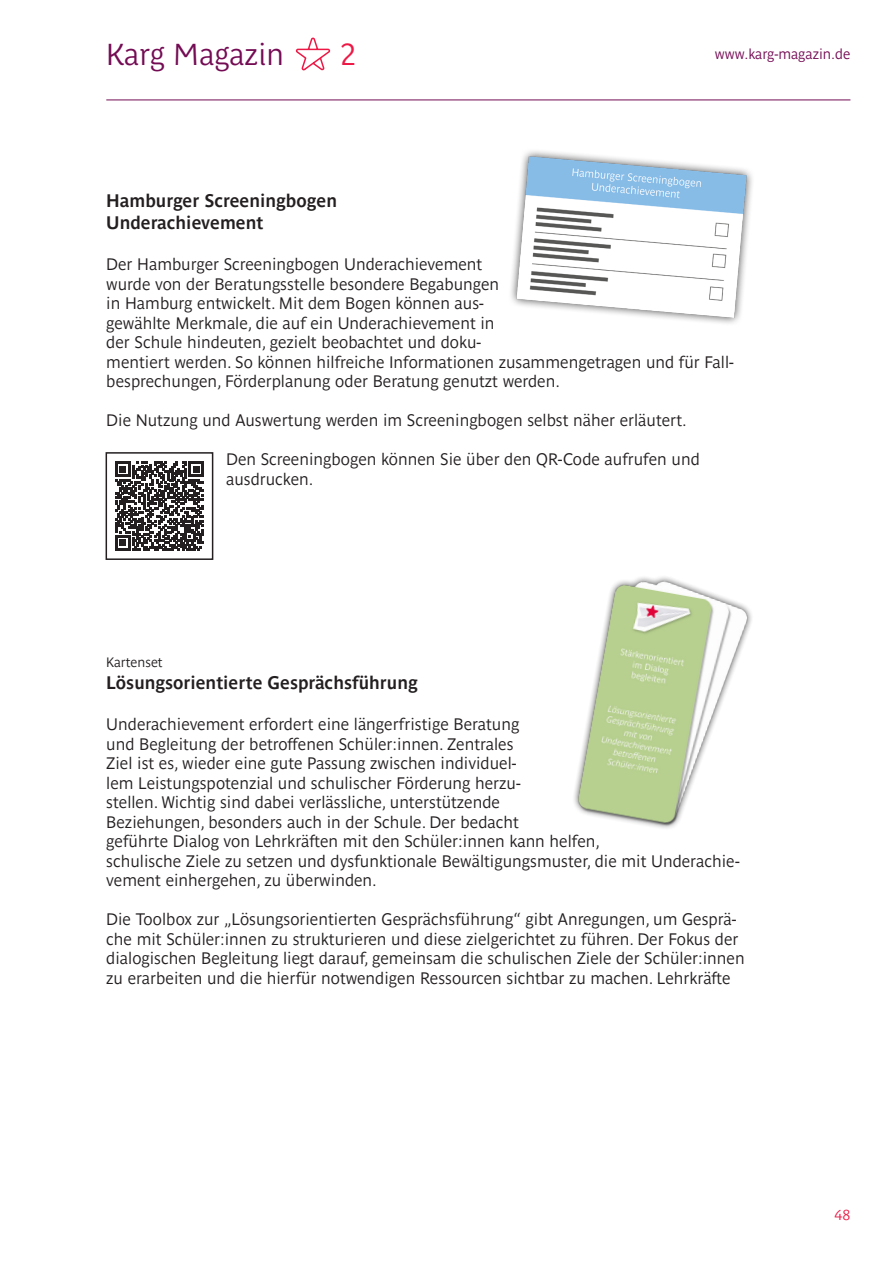
<style>
.page{position:relative;width:893px;height:1263px;background:#fff}
.page>*{position:absolute;margin:0;border:0;box-sizing:border-box;transform-origin:0 0}
.t1{font:30px "Parisine Plus Pro Gris";color:#740c54}
.t2{font:30px "Parisine Plus Pro Gris";color:#ed1845}
.Vorspann{font:700 18px/21.8px "Parisine Pro Gr";color:#231f20}
.Fließtext{font:16.5px/19.5px "Parisine Pro Gr";color:#231f20}
.t3{font:14.25px "Parisine Pro Gr";color:#740c54}
.t4{font:14.25px "Parisine Plus Pro Gris";color:#ed1845}
.Vorspann-2{font:13.5px "Parisine Pro Gr";color:#231f20}
</style>
<div class="page">
<svg style="left:295px;top:37px;width:36px;height:34px"></svg>
<hr style="left:106px;top:100px;width:744px;height:1px;background:#740c54">
<svg style="left:115px;top:462px;width:89px;height:88px"></svg>
<div style="left:106px;top:452px;width:107px;height:108px;border:2px solid #231f20"></div>
<img style="left:511px;top:151px;width:241px;height:173px">
<img style="left:574px;top:577px;width:178px;height:252px">
<h1 class="t1" style="left:106px;top:32px;width:179px">Karg Magazin</h1>
<h1 class="t2" style="left:340px;top:32px;width:18px">2</h1>
<p class="t3" style="left:715px;top:44px;width:137px">www.karg-magazin.de</p>
<p class="Vorspann" style="left:106px;top:188px;width:232px">Hamburger Screeningbogen<br>Underachievement</p>
<p class="Fließtext" style="left:106px;top:253px;width:629px">Der Hamburger Screeningbogen Underachievement<br>wurde von der Beratungsstelle besondere Begabungen<br>in Hamburg entwickelt. Mit dem Bogen können aus-<br>gewählte Merkmale, die auf ein Underachievement in<br>der Schule hindeuten, gezielt beobachtet und doku-<br>mentiert werden. So können hilfreiche Informationen zusammengetragen und für Fall&shy;besprechungen, Förderplanung oder Beratung genutzt werden.</p>
<p class="Fließtext" style="left:106px;top:409px;width:582px">Die Nutzung und Auswertung werden im Screeningbogen selbst näher erläutert.</p>
<p class="Fließtext" style="left:226px;top:448px;width:475px">Den Screeningbogen können Sie über den QR-Code aufrufen und ausdrucken.</p>
<p class="Vorspann-2" style="left:106px;top:652px;width:58px">Kartenset</p>
<p class="Vorspann" style="left:106px;top:670px;width:313px">Lösungsorientierte Gesprächsführung</p>
<p class="Fließtext" style="left:106px;top:713px;width:635px">Underachievement erfordert eine längerfristige Beratung<br>und Begleitung der betroffenen Schüler:innen. Zentrales<br>Ziel ist es, wieder eine gute Passung zwischen individuel-<br>lem Leistungspotenzial und schulischer Förderung herzu-<br>stellen. Wichtig sind dabei verlässliche, unterstützende<br>Beziehungen, besonders auch in der Schule. Der bedacht<br>geführte Dialog von Lehrkräften mit den Schüler:innen kann helfen,<br>schulische Ziele zu setzen und dysfunktionale Bewältigungsmuster, die mit Underachie&shy;vement einhergehen, zu überwinden.</p>
<p class="Fließtext" style="left:106px;top:908px;width:640px">Die Toolbox zur „Lösungsorientierten Gesprächsführung“ gibt Anregungen, um Gesprä&shy;che mit Schüler:innen zu strukturieren und diese zielgerichtet zu führen. Der Fokus der dialogischen Begleitung liegt darauf, gemeinsam die schulischen Ziele der Schüler:innen zu erarbeiten und die hierfür notwendigen Ressourcen sichtbar zu machen. Lehrkräfte</p>
<p class="t4" style="left:834px;top:1205px;width:17px">48</p>
</div>
